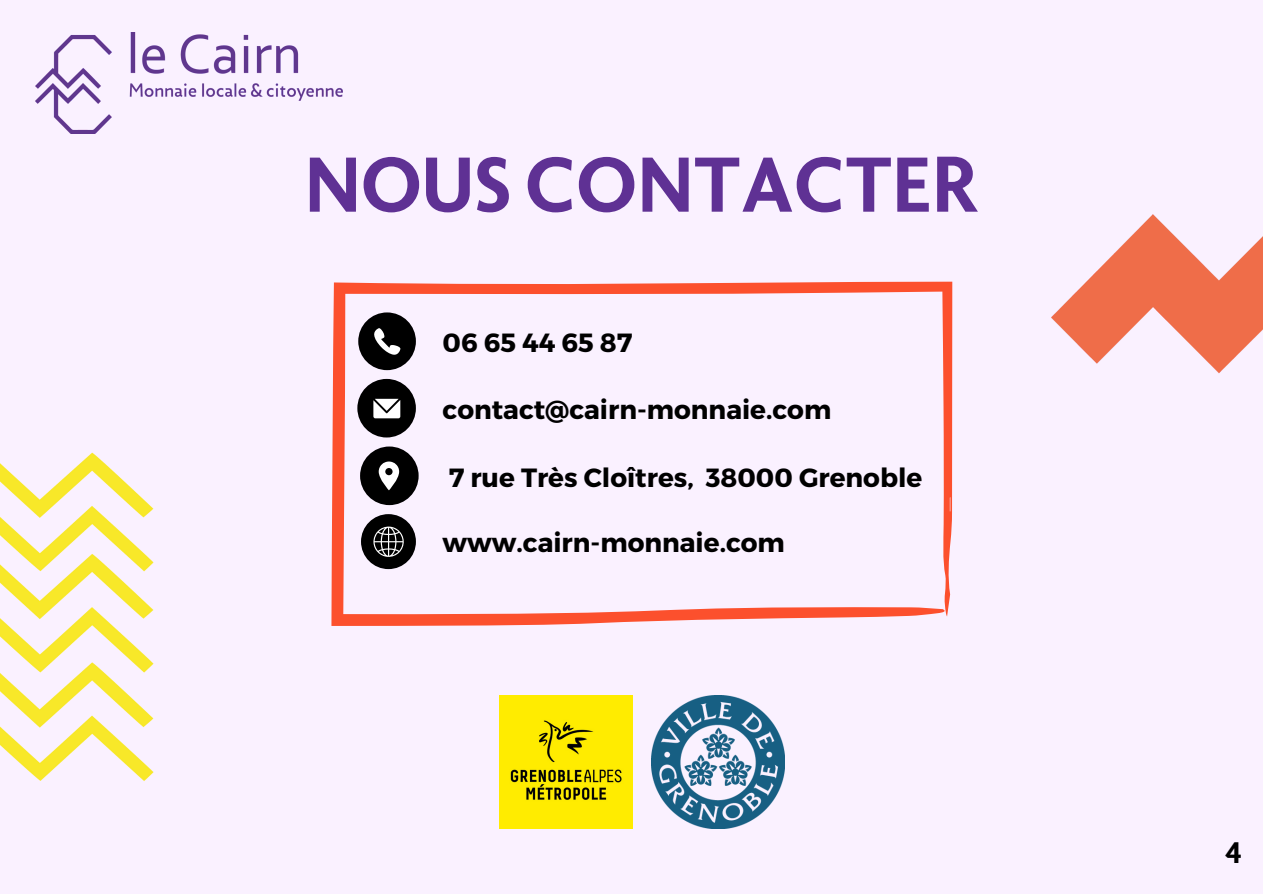
<style>
.page{position:relative;width:1263px;height:894px;background:#fff}
.page>*{position:absolute;margin:0;border:0;box-sizing:border-box;transform-origin:0 0}
.t1{font:500 72px "Zigfrid";color:#5f3194}
.t2{font:500 27.6px "Zigfrid";color:#000}
.t3{font:700 26.25px "Montserrat";color:#000}
</style>
<div class="page">
<div style="left:0;top:0;width:1263px;height:893px;background:#faf1ff"></div>
<svg style="left:331px;top:281px;width:621px;height:344px"></svg>
<div style="left:358px;top:312px;width:58px;height:58px;background:#000;border-radius:50%"></div>
<svg style="left:374px;top:328px;width:27px;height:26px"></svg>
<div style="left:357px;top:379px;width:59px;height:58px;background:#000;border-radius:50%"></div>
<svg style="left:373px;top:398px;width:27px;height:20px"></svg>
<div style="left:360px;top:446px;width:59px;height:59px;background:#000;border-radius:50%"></div>
<svg style="left:379px;top:461px;width:20px;height:29px"></svg>
<div style="left:361px;top:514px;width:55px;height:55px;background:#000;border-radius:50%"></div>
<svg style="left:373px;top:526px;width:31px;height:31px"></svg>
<img style="left:1051px;top:214px;width:212px;height:159px">
<img style="left:0;top:452px;width:154px;height:329px">
<img style="left:499px;top:695px;width:133px;height:133px">
<img style="left:651px;top:695px;width:133px;height:133px">
<img style="left:35px;top:32px;width:307px;height:101px">
<p class="t1" style="left:304px;top:144px;width:676px">NOUS CONTACTER</p>
<p class="t3" style="left:443px;top:325px;width:191px">06 65 44 65 87</p>
<p class="t3" style="left:443px;top:392px;width:390px">contact@cairn-monnaie.com</p>
<p class="t3" style="left:449px;top:460px;width:475px">7 rue Très Cloîtres, 38000 Grenoble</p>
<p class="t3" style="left:443px;top:525px;width:344px">www.cairn-monnaie.com</p>
<p class="t2" style="left:1225px;top:836px;width:19px">4</p>
</div>
